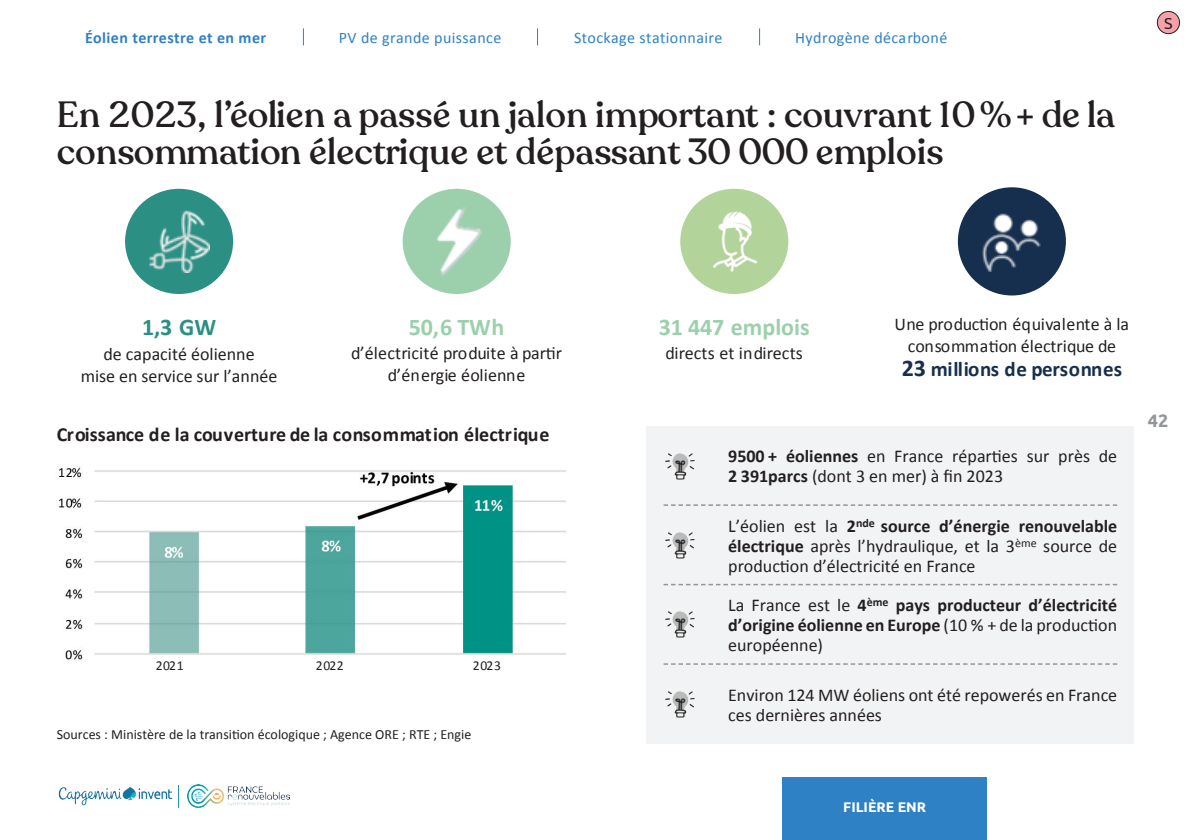
<style>
.page{position:relative;width:1191px;height:840px;background:#fff}
.page>*{position:absolute;margin:0;border:0;box-sizing:border-box;transform-origin:0 0}
.ParaStyle28_Leading_18_8_pts{font:500 36px/37.6px "Recoleta";color:#231f20}
.ParaStyle12_Leading_Auto__Align_Justifie{font:700 24px "Calibri";color:#9cd0ac}
.ParaStyle255_Leading_11_3_pts__FirstLine{font:700 24px "Calibri";color:#9cd0ac}
.ParaStyle37_Leading_Auto__Align_Centered{font:700 24px "Calibri";color:#2b8f84}
.t1{font:700 21px "Calibri";letter-spacing:-.005em;color:#172f4e}
.ParaStyle01_Leading_Auto{font:700 20px "Calibri";color:#231f20}
.ParaStyle01_Leading_Auto-2{font:18px/20px "Calibri";color:#231f20}
.ParaStyle01_Leading_Auto-3{font:700 18px/20px "Calibri";color:#231f20;text-align:justify}
.ParaStyle31_Leading_11_3_pts{font:18px "Calibri";color:#231f20}
.ParaStyle255_Leading_11_3_pts__FirstLine-2{font:18px "Calibri";letter-spacing:.01em;color:#231f20}
.ParaStyle257_Leading_11_3_pts__LeftInden{font:18px "Calibri";letter-spacing:.01em;color:#231f20}
.ParaStyle256_Leading_11_3_pts__Align_Cen{font:18px "Calibri";letter-spacing:.01em;color:#231f20}
.ParaStyle03_Leading_Auto{font:700 18px "Ubuntu";color:#939598}
.ParaStyle252_Leading_Auto__Align_Justifi{font:16px "Calibri";letter-spacing:.025em;color:#2e81c4}
.ParaStyle252_Leading_Auto__Align_Justifi-2{font:700 16px "Calibri";letter-spacing:.025em;color:#2e81c4}
.t2{font:16px "Ubuntu";color:#231f20}
.ParaStyle01_Leading_Auto-4{font:14px "Calibri";color:#231f20}
.t3{font:700 14px "Ubuntu";color:#fff}
.ParaStyle253_Leading_Auto__Align_Justifi{font:13.6px "Calibri";letter-spacing:.045em;color:#231f20}
.s1{font-size:24px}
.s2{font-weight:700}
.s3{font-weight:400}
</style>
<div class="page">
<div style="left:646px;top:425px;width:488px;height:318px;background:#f2f3f4"></div>
<div style="left:403px;top:189px;width:108px;height:105px;background:#9cd0ac;border-radius:50%"></div>
<img style="left:437px;top:207px;width:45px;height:69px">
<div style="left:958px;top:187px;width:108px;height:108px;background:#172f4e;border-radius:50%"></div>
<img style="left:982px;top:213px;width:59px;height:58px">
<div style="left:680px;top:189px;width:108px;height:105px;background:#b2d39a;border-radius:50%"></div>
<img style="left:712px;top:211px;width:45px;height:61px">
<div style="left:125px;top:189px;width:108px;height:105px;background:#2b8f84;border-radius:50%"></div>
<img style="left:149px;top:210px;width:61px;height:62px">
<svg style="left:303px;top:28px;width:1px;height:17px"></svg>
<svg style="left:537px;top:28px;width:1px;height:17px"></svg>
<svg style="left:759px;top:28px;width:1px;height:17px"></svg>
<svg style="left:663px;top:504px;width:454px;height:1px"></svg>
<svg style="left:663px;top:583px;width:454px;height:2px"></svg>
<svg style="left:663px;top:663px;width:454px;height:1px"></svg>
<img style="left:59px;top:467px;width:507px;height:193px">
<img style="left:665px;top:453px;width:30px;height:27px">
<img style="left:665px;top:532px;width:30px;height:27px">
<img style="left:665px;top:611px;width:30px;height:27px">
<img style="left:665px;top:691px;width:30px;height:27px">
<div style="left:1157px;top:11px;width:22px;height:23px;background:#f6a1a7;border-radius:50%"></div>
<div style="left:1157px;top:11px;width:22px;height:23px;border:1px solid #231f20;border-radius:50%"></div>
<div style="left:782px;top:777px;width:204px;height:62px;background:#2e81c4"></div>
<img style="left:58px;top:785px;width:121px;height:23px">
<img style="left:187px;top:784px;width:102px;height:22px">
<p class="ParaStyle252_Leading_Auto__Align_Justifi-2" style="left:85px;top:27px;width:183px">Éolien terrestre et en mer</p>
<p class="ParaStyle252_Leading_Auto__Align_Justifi" style="left:339px;top:27px;width:164px">PV de grande puissance</p>
<p class="ParaStyle252_Leading_Auto__Align_Justifi" style="left:574px;top:27px;width:150px">Stockage stationnaire</p>
<p class="ParaStyle252_Leading_Auto__Align_Justifi" style="left:795px;top:27px;width:154px">Hydrogène décarboné</p>
<p class="ParaStyle28_Leading_18_8_pts" style="left:57px;top:96px;width:1059px">En 2023, l’éolien a passé un jalon important : couvrant 10%+ de la consommation électrique et dépassant 30 000 emplois</p>
<p class="t2" style="left:1164px;top:13px;width:10px">S</p>
<p class="ParaStyle37_Leading_Auto__Align_Centered" style="left:142px;top:311px;width:76px">1,3 GW</p>
<p class="ParaStyle31_Leading_11_3_pts" style="left:103px;top:342px;width:153px">de capacité éolienne</p>
<p class="ParaStyle31_Leading_11_3_pts" style="left:81px;top:364px;width:198px">mise en service sur l’année</p>
<p class="ParaStyle255_Leading_11_3_pts__FirstLine" style="left:409px;top:311px;width:97px">50,6 TWh</p>
<p class="ParaStyle255_Leading_11_3_pts__FirstLine-2" style="left:351px;top:341px;width:213px">d’électricité produite à partir</p>
<p class="ParaStyle256_Leading_11_3_pts__Align_Cen" style="left:388px;top:363px;width:139px">d’énergie éolienne</p>
<p class="ParaStyle01_Leading_Auto" style="left:57px;top:421px;width:494px">Croissance de la couverture de la consommation électrique</p>
<p class="ParaStyle253_Leading_Auto__Align_Justifi" style="left:156px;top:656px;width:29px">2021</p>
<p class="ParaStyle253_Leading_Auto__Align_Justifi" style="left:316px;top:656px;width:29px">2022</p>
<p class="ParaStyle253_Leading_Auto__Align_Justifi" style="left:473px;top:656px;width:30px">2023</p>
<p class="ParaStyle01_Leading_Auto-4" style="left:57px;top:725px;width:416px">Sources : Ministère de la transition écologique ; Agence ORE ; RTE ; Engie</p>
<p class="ParaStyle12_Leading_Auto__Align_Justifie" style="left:659px;top:311px;width:152px">31 447 emplois</p>
<p class="ParaStyle257_Leading_11_3_pts__LeftInden" style="left:665px;top:341px;width:139px">directs et indirects</p>
<p class="ParaStyle01_Leading_Auto-2" style="left:894px;top:314px;width:236px">Une production équivalente à la</p>
<p class="ParaStyle01_Leading_Auto-2" style="left:907px;top:336px;width:210px">consommation électrique de</p>
<p class="t1" style="left:901px;top:355px;width:222px"><span class="s1">23</span> millions de personnes</p>
<p class="ParaStyle01_Leading_Auto-2" style="left:728px;top:446px;width:390px"><span class="s2">9500 + éoliennes</span> en France réparties sur près de<br><span class="s2">2 391parcs</span> (dont 3 en mer) à fin 2023</p>
<p class="ParaStyle01_Leading_Auto-2" style="left:728px;top:515px;width:390px;text-align:justify">L’éolien est la <span class="s2">2</span><sup>nde</sup> <span class="s2">source d’énergie renouvelable électrique</span> après l’hydraulique, et la 3<sup>ème</sup> source de production d’électricité en France</p>
<p class="ParaStyle01_Leading_Auto-3" style="left:728px;top:594px;width:390px"><span class="s3">La France est le</span> 4<sup>ème</sup> pays producteur d’électricité d’origine éolienne en Europe <span class="s3">(10 % + de la production européenne)</span></p>
<p class="ParaStyle01_Leading_Auto-2" style="left:728px;top:684px;width:390px">Environ 124 MW éoliens ont été repowerés en France ces dernières années</p>
<p class="ParaStyle03_Leading_Auto" style="left:1147px;top:409px;width:22px">42</p>
<p class="t3" style="left:843px;top:798px;width:84px">FILIÈRE ENR</p>
</div>
